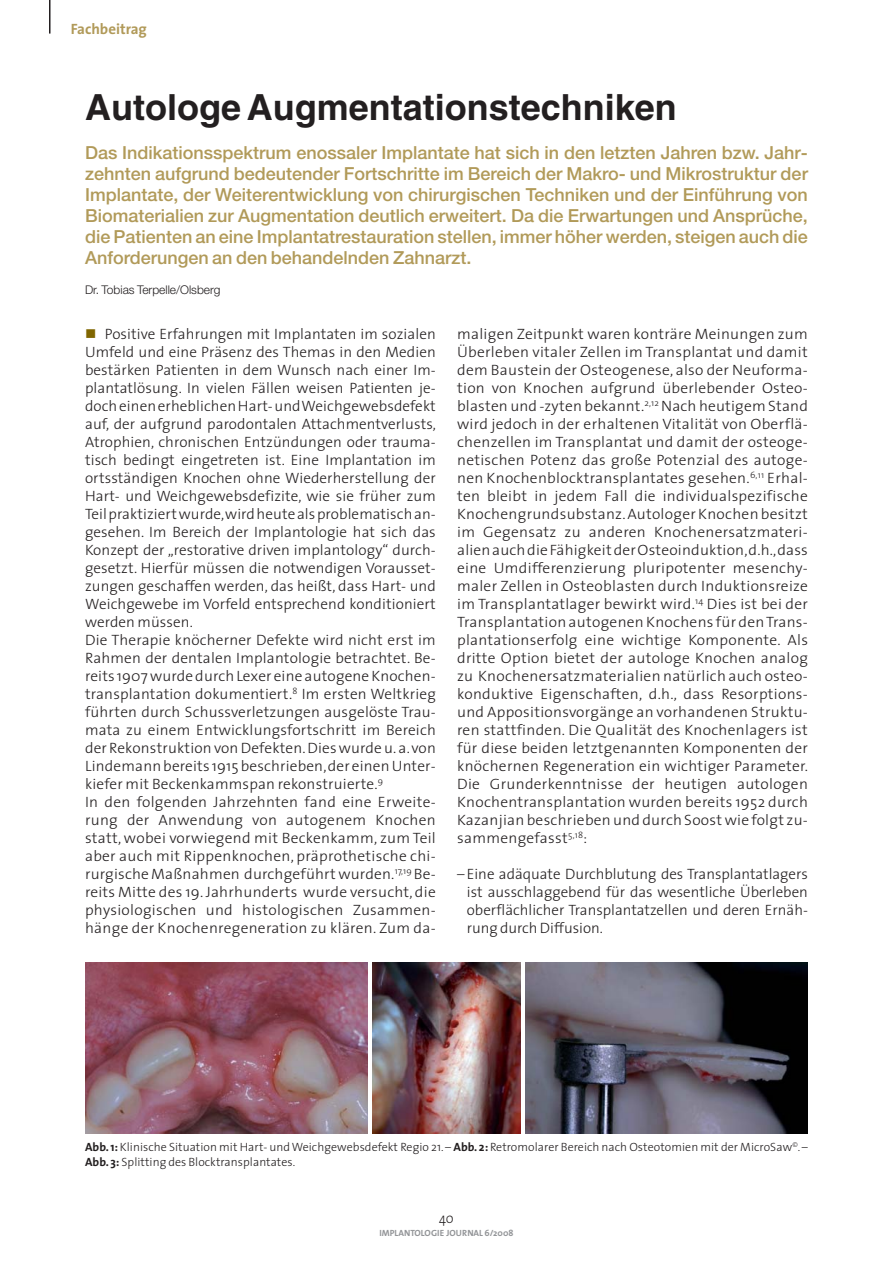
<style>
.page{position:relative;width:893px;height:1263px;background:#fff}
.page>*{position:absolute;margin:0;border:0;box-sizing:border-box;transform-origin:0 0}
.t1{font:700 36px "Helvetica";color:#231f20}
.t2{font:500 18px/21px "Helvetica Neue";color:#b19a59;text-align:justify}
.t3{font:300 15px/18px "The Sans";letter-spacing:.005em;color:#231f20;text-align:justify}
.t4{font:700 15px "The Sans";color:#b19a59}
.t5{font:300 14.25px "The Sans";color:#231f20;scale:.9 1}
.t6{font:300 12px/15px "The Sans";letter-spacing:.005em;color:#231f20}
.t7{font:300 12px "Helvetica Neue";color:#231f20}
.t8{font:700 9px "The Sans";color:#939598}
.s1{font-weight:700}
</style>
<div class="page">
<hr style="left:49px;top:0;width:2px;height:34px;background:#231f20">
<img style="left:85px;top:963px;width:283px;height:170px">
<img style="left:372px;top:963px;width:149px;height:170px">
<img style="left:525px;top:963px;width:283px;height:170px">
<p class="t4" style="left:71px;top:21px;width:78px">Fachbeitrag</p>
<h1 class="t1" style="left:85px;top:94px;width:593px">Autologe Augmentationstechniken</h1>
<p class="t2" style="left:85px;top:144px;width:724px">Das Indikationsspektrum enossaler Implantate hat sich in den letzten Jahren bzw. Jahr&shy;zehnten aufgrund bedeutender Fortschritte im Bereich der Makro- und Mikrostruktur der Implantate, der Weiterentwicklung von chirurgischen Techniken und der Einführung von Biomaterialien zur Augmentation deutlich erweitert. Da die Erwartungen und Ansprüche, die Patienten an eine Implantatrestauration stellen, immer höher werden, steigen auch die Anforderungen an den behandelnden Zahnarzt.</p>
<p class="t7" style="left:85px;top:285px;width:137px">Dr. Tobias Terpelle/Olsberg</p>
<p class="t3" style="left:85px;top:326px;width:352px;text-align:left;text-indent:20px">Positive Erfahrungen mit Implantaten im sozialen Umfeld und eine Präsenz des Themas in den Medien bestärken Patienten in dem Wunsch nach einer Im&shy;plantatlösung. In vielen Fällen weisen Patienten je&shy;doch einen erheblichen Hart- und Weichgewebsdefekt auf, der aufgrund parodontalen Attachmentverlusts, Atrophien, chronischen Entzündungen oder trauma&shy;tisch bedingt eingetreten ist. Eine Implantation im ortsständigen Knochen ohne Wiederherstellung der Hart- und Weichgewebsdefizite, wie sie früher zum Teil praktiziert wurde,wird heute als problematisch an&shy;gesehen. Im Bereich der Implantologie hat sich das Konzept der „restorative driven implantology“ durch&shy;gesetzt. Hierfür müssen die notwendigen Vorausset&shy;zungen geschaffen werden, das heißt, dass Hart- und Weichgewebe im Vorfeld entsprechend konditioniert werden müssen.<br>Die Therapie knöcherner Defekte wird nicht erst im Rahmen der dentalen Implantologie betrachtet. Be&shy;reits 1907 wurde durch Lexer eine autogene Knochen&shy;transplantation dokumentiert.<sup>8</sup> Im ersten Weltkrieg führten durch Schussverletzungen ausgelöste Trau&shy;mata zu einem Entwicklungsfortschritt im Bereich der Rekonstruktion von Defekten.Dies wurde u. a.von Lindemann bereits 1915 beschrieben,der einen Unter&shy;kiefer mit Beckenkammspan rekonstruierte.<sup>9<br></sup>In den folgenden Jahrzehnten fand eine Erweite&shy;rung der Anwendung von autogenem Knochen statt, wobei vorwiegend mit Beckenkamm, zum Teil aber auch mit Rippenknochen, präprothetische chi&shy;rurgische Maßnahmen durchgeführt wurden.<sup>17,19</sup> Be&shy;reits Mitte des 19. Jahrhunderts wurde versucht, die physiologischen und histologischen Zusammen&shy;hänge der Knochenregeneration zu klären. Zum da-</p>
<p class="t3" style="left:457px;top:326px;width:352px">maligen Zeitpunkt waren konträre Meinungen zum Überleben vitaler Zellen im Transplantat und damit dem Baustein der Osteogenese, also der Neuforma&shy;tion von Knochen aufgrund überlebender Osteo&shy;blasten und -zyten bekannt.<sup>2,12</sup> Nach heutigem Stand wird jedoch in der erhaltenen Vitalität von Oberflä&shy;chenzellen im Transplantat und damit der osteoge&shy;netischen Potenz das große Potenzial des autoge&shy;nen Knochenblocktransplantates gesehen.<sup>6,11</sup> Erhal&shy;ten bleibt in jedem Fall die individualspezifische Knochengrundsubstanz.Autologer Knochen besitzt im Gegensatz zu anderen Knochenersatzmateri&shy;alien auch die Fähigkeit der Osteoinduktion,d.h.,dass eine Umdifferenzierung pluripotenter mesenchy&shy;maler Zellen in Osteoblasten durch Induktionsreize im Transplantatlager bewirkt wird.<sup>14</sup> Dies ist bei der Transplantation autogenen Knochens für den Trans&shy;plantationserfolg eine wichtige Komponente. Als dritte Option bietet der autologe Knochen analog zu Knochenersatzmaterialien natürlich auch osteo&shy;konduktive Eigenschaften, d.h., dass Resorptions&shy;und Appositionsvorgänge an vorhandenen Struktu&shy;ren stattfinden. Die Qualität des Knochenlagers ist für diese beiden letztgenannten Komponenten der knöchernen Regeneration ein wichtiger Parameter.<br>Die Grunderkenntnisse der heutigen autologen Knochentransplantation wurden bereits 1952 durch Kazanjian beschrieben und durch Soost wie folgt zu&shy;sammengefasst<sup>5,18</sup>:</p>
<p class="t3" style="left:467px;top:866px;width:343px;text-indent:-10px">– Eine adäquate Durchblutung des Transplantatlagers ist ausschlaggebend für das wesentliche Überleben oberflächlicher Transplantatzellen und deren Ernäh&shy;rung durch Diffusion.</p>
<p class="t6" style="left:85px;top:1141px;width:724px"><span class="s1">Abb. 1:</span>Klinische Situation mit Hart- und Weichgewebsdefekt Regio 21. – <span class="s1">Abb. 2:</span>Retromolarer Bereich nach Osteotomien mit der MicroSaw<sup>©</sup>.–<br><span class="s1">Abb. 3:</span> Splitting des Blocktransplantates.</p>
<p class="t5" style="left:439px;top:1212px;width:18px">40</p>
<p class="t8" style="left:379px;top:1228px;width:136px">IMPLANTOLOGIE JOURNAL 6/2008</p>
</div>
